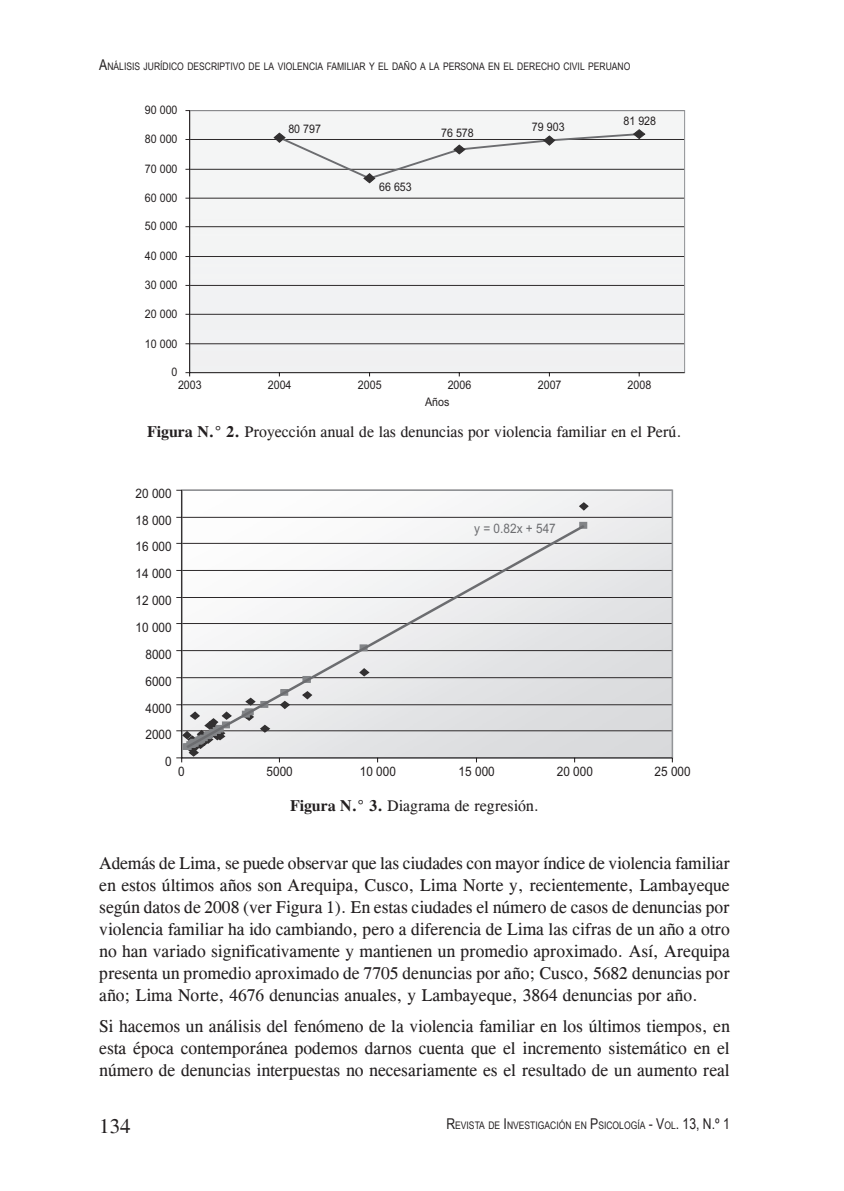
<style>
.page{position:relative;width:844px;height:1191px;background:#fff}
.page>*{position:absolute;margin:0;border:0;box-sizing:border-box;transform-origin:0 0}
.t1{font:21px "Times";color:#231f20}
.t2{font:17.5px/21.9px "CG Times";color:#231f20;text-align:justify}
.t3{font:15.75px "CG Times";color:#231f20}
.t4{font:13.12px "Arial Narrow";color:#231f20;scale:1.1 1}
.t5{font:13.12px "Arial Narrow";color:#6c6d70;scale:1.1 1}
.t6{font:11.72px "Arial Narrow";color:#231f20;scale:1.1 1}
.t7{font:10.33px "Arial Narrow";color:#231f20}
.s1{font-size:14.88px}
.s2{font-family:"Cg Times";font-weight:700}
</style>
<div class="page">
<div style="left:189px;top:111px;width:495px;height:10px;background:#f4f5f5"></div>
<div style="left:189px;top:121px;width:495px;height:10px;background:#f4f5f5"></div>
<div style="left:189px;top:131px;width:495px;height:8px;background:#f4f5f5"></div>
<div style="left:189px;top:139px;width:495px;height:8px;background:#f4f5f5"></div>
<div style="left:189px;top:147px;width:495px;height:6px;background:#f4f5f5"></div>
<div style="left:189px;top:153px;width:495px;height:5px;background:#f4f5f5"></div>
<div style="left:189px;top:158px;width:495px;height:6px;background:#f4f5f5"></div>
<hr style="left:189px;top:164px;width:495px;height:4px;background:#f4f5f5">
<div style="left:189px;top:168px;width:495px;height:5px;background:#f4f5f5"></div>
<hr style="left:189px;top:173px;width:495px;height:3px;background:#f4f5f5">
<div style="left:189px;top:176px;width:495px;height:5px;background:#f4f5f5"></div>
<hr style="left:189px;top:181px;width:495px;height:4px;background:#f4f5f5">
<hr style="left:189px;top:185px;width:495px;height:3px;background:#f4f5f5">
<hr style="left:189px;top:188px;width:495px;height:3px;background:#f4f5f5">
<div style="left:189px;top:191px;width:495px;height:5px;background:#f4f5f5"></div>
<hr style="left:189px;top:196px;width:495px;height:3px;background:#f4f5f5">
<hr style="left:189px;top:199px;width:495px;height:3px;background:#f4f5f5">
<hr style="left:189px;top:202px;width:495px;height:3px;background:#f4f5f5">
<hr style="left:189px;top:205px;width:495px;height:4px;background:#f4f5f5">
<hr style="left:189px;top:209px;width:495px;height:4px;background:#f4f5f5">
<hr style="left:189px;top:213px;width:495px;height:1px;background:#f4f5f5">
<div style="left:189px;top:214px;width:495px;height:5px;background:#f4f5f5"></div>
<hr style="left:189px;top:219px;width:495px;height:2px;background:#f3f4f4">
<hr style="left:189px;top:221px;width:495px;height:4px;background:#f4f5f5">
<hr style="left:189px;top:225px;width:495px;height:3px;background:#f4f5f5">
<hr style="left:189px;top:228px;width:495px;height:3px;background:#f3f4f4">
<hr style="left:189px;top:231px;width:495px;height:3px;background:#f3f4f4">
<hr style="left:189px;top:234px;width:495px;height:3px;background:#f4f5f5">
<hr style="left:189px;top:237px;width:495px;height:3px;background:#f3f4f4">
<hr style="left:189px;top:240px;width:495px;height:3px;background:#f3f4f4">
<hr style="left:189px;top:243px;width:495px;height:3px;background:#f3f4f4">
<hr style="left:189px;top:246px;width:495px;height:3px;background:#f3f4f4">
<div style="left:189px;top:249px;width:495px;height:5px;background:#f3f4f4"></div>
<hr style="left:189px;top:254px;width:495px;height:2px;background:#f3f4f4">
<hr style="left:189px;top:256px;width:495px;height:3px;background:#f3f4f4">
<div style="left:189px;top:259px;width:495px;height:5px;background:#f2f3f4"></div>
<hr style="left:189px;top:264px;width:495px;height:3px;background:#f3f4f4">
<hr style="left:189px;top:267px;width:495px;height:4px;background:#f2f3f4">
<hr style="left:189px;top:271px;width:495px;height:3px;background:#f2f3f4">
<div style="left:189px;top:274px;width:495px;height:5px;background:#f3f4f4"></div>
<hr style="left:189px;top:279px;width:495px;height:4px;background:#f2f3f4">
<svg style="left:189px;top:283px;width:495px;height:5px;fill:#f1f2f3"></svg>
<div style="left:189px;top:288px;width:495px;height:5px;background:#f1f2f3"></div>
<div style="left:189px;top:293px;width:495px;height:6px;background:#f1f2f3"></div>
<hr style="left:189px;top:299px;width:495px;height:4px;background:#f1f2f3">
<div style="left:189px;top:303px;width:495px;height:6px;background:#f1f2f3"></div>
<svg style="left:191px;top:309px;width:492px;height:7px;fill:#f1f2f3"></svg>
<div style="left:189px;top:316px;width:495px;height:5px;background:#f0f1f2"></div>
<div style="left:189px;top:321px;width:495px;height:9px;background:#f0f1f2"></div>
<div style="left:189px;top:330px;width:495px;height:10px;background:#f1f2f3"></div>
<div style="left:189px;top:340px;width:495px;height:11px;background:#f0f1f2"></div>
<div style="left:189px;top:351px;width:495px;height:15px;background:#f0f0f1"></div>
<div style="left:189px;top:366px;width:495px;height:7px;background:#f0f1f2"></div>
<hr style="left:189px;top:139px;width:495px;height:1px;background:#231f20">
<hr style="left:189px;top:169px;width:495px;height:1px;background:#231f20">
<hr style="left:189px;top:198px;width:495px;height:1px;background:#231f20">
<hr style="left:189px;top:226px;width:495px;height:1px;background:#231f20">
<hr style="left:189px;top:256px;width:495px;height:1px;background:#231f20">
<hr style="left:189px;top:285px;width:495px;height:1px;background:#231f20">
<hr style="left:189px;top:314px;width:495px;height:1px;background:#231f20">
<hr style="left:189px;top:343px;width:495px;height:1px;background:#231f20">
<hr style="left:189px;top:372px;width:495px;height:1px;background:#231f20">
<hr style="left:189px;top:111px;width:1px;height:262px;background:#231f20">
<svg style="left:272px;top:129px;width:374px;height:55px"></svg>
<hr style="left:182px;top:517px;width:490px;height:1px;background:#231f20">
<hr style="left:182px;top:543px;width:490px;height:1px;background:#231f20">
<hr style="left:182px;top:570px;width:490px;height:1px;background:#231f20">
<hr style="left:182px;top:597px;width:490px;height:1px;background:#231f20">
<hr style="left:182px;top:623px;width:490px;height:1px;background:#231f20">
<hr style="left:182px;top:650px;width:490px;height:1px;background:#231f20">
<hr style="left:182px;top:677px;width:490px;height:1px;background:#231f20">
<hr style="left:182px;top:704px;width:490px;height:1px;background:#231f20">
<hr style="left:182px;top:730px;width:490px;height:1px;background:#231f20">
<hr style="left:182px;top:757px;width:490px;height:1px;background:#231f20">
<hr style="left:181px;top:490px;width:1px;height:268px;background:#231f20">
<svg style="left:577px;top:501px;width:12px;height:10px"></svg>
<svg style="left:176px;top:704px;width:57px;height:58px"></svg>
<svg style="left:183px;top:522px;width:404px;height:228px"></svg>
<p class="t7" style="left:99px;top:59px;width:532px"><span class="s1">A</span>NÁLISIS JURÍDICO DESCRIPTIVO DE LA VIOLENCIA FAMILIAR Y EL DAÑO A LA PERSONA EN EL DERECHO CIVIL PERUANO</p>
<p class="t6" style="left:145px;top:102px;width:31px">90 000</p>
<p class="t6" style="left:145px;top:130px;width:31px">80 000</p>
<p class="t6" style="left:145px;top:160px;width:31px">70 000</p>
<p class="t6" style="left:145px;top:189px;width:31px">60 000</p>
<p class="t6" style="left:145px;top:218px;width:31px">50 000</p>
<p class="t6" style="left:145px;top:247px;width:31px">40 000</p>
<p class="t6" style="left:145px;top:276px;width:31px">30 000</p>
<p class="t6" style="left:145px;top:305px;width:31px">20 000</p>
<p class="t6" style="left:145px;top:335px;width:31px">10 000</p>
<p class="t6" style="left:171px;top:364px;width:7px">0</p>
<p class="t6" style="left:288px;top:121px;width:31px">80 797</p>
<p class="t6" style="left:379px;top:179px;width:31px">66 653</p>
<p class="t6" style="left:441px;top:125px;width:31px">76 578</p>
<p class="t6" style="left:532px;top:118px;width:31px">79 903</p>
<p class="t6" style="left:623px;top:112px;width:31px">81 928</p>
<p class="t6" style="left:178px;top:376px;width:23px">2003</p>
<p class="t6" style="left:268px;top:376px;width:23px">2004</p>
<p class="t6" style="left:358px;top:376px;width:23px">2005</p>
<p class="t6" style="left:447px;top:376px;width:23px">2006</p>
<p class="t6" style="left:537px;top:376px;width:23px">2007</p>
<p class="t6" style="left:627px;top:376px;width:23px">2008</p>
<p class="t6" style="left:425px;top:393px;width:24px">Años</p>
<p class="t3" style="left:147px;top:422px;width:535px"><span class="s2">Figura N.° 2.</span> Proyección anual de las denuncias por violencia familiar en el Perú.</p>
<p class="t4" style="left:135px;top:483px;width:34px">20 000</p>
<p class="t4" style="left:135px;top:511px;width:34px">18 000</p>
<p class="t4" style="left:135px;top:537px;width:34px">16 000</p>
<p class="t4" style="left:135px;top:564px;width:34px">14 000</p>
<p class="t4" style="left:135px;top:591px;width:34px">12 000</p>
<p class="t4" style="left:135px;top:617px;width:34px">10 000</p>
<p class="t4" style="left:145px;top:644px;width:25px">8000</p>
<p class="t4" style="left:145px;top:671px;width:25px">6000</p>
<p class="t4" style="left:145px;top:698px;width:25px">4000</p>
<p class="t4" style="left:145px;top:724px;width:25px">2000</p>
<p class="t5" style="left:474px;top:519px;width:76px">y = 0.82x + 547</p>
<p class="t4" style="left:165px;top:751px;width:7px">0</p>
<p class="t4" style="left:178px;top:761px;width:7px">0</p>
<p class="t4" style="left:266px;top:761px;width:25px">5000</p>
<p class="t4" style="left:359px;top:761px;width:34px">10 000</p>
<p class="t4" style="left:458px;top:761px;width:34px">15 000</p>
<p class="t4" style="left:556px;top:761px;width:34px">20 000</p>
<p class="t4" style="left:654px;top:761px;width:34px">25 000</p>
<p class="t3" style="left:290px;top:796px;width:250px"><span class="s2">Figura N.° 3.</span> Diagrama de regresión.</p>
<p class="t2" style="left:99px;top:852px;width:632px">Además de Lima, se puede observar que las ciudades con mayor índice de violencia familiar en estos últimos años son Arequipa, Cusco, Lima Norte y, recientemente, Lambayeque según datos de 2008 (ver Figura 1). En estas ciudades el número de casos de denuncias por violencia familiar ha ido cambiando, pero a diferencia de Lima las cifras de un año a otro no han variado significativamente y mantienen un promedio aproximado. Así, Arequipa presenta un promedio aproximado de 7705 denuncias por año; Cusco, 5682 denuncias por año; Lima Norte, 4676 denuncias anuales, y Lambayeque, 3864 denuncias por año.</p>
<p class="t2" style="left:99px;top:1015px;width:631px">Si hacemos un análisis del fenómeno de la violencia familiar en los últimos tiempos, en esta época contemporánea podemos darnos cuenta que el incremento sistemático en el número de denuncias interpuestas no necesariamente es el resultado de un aumento real</p>
<p class="t1" style="left:99px;top:1114px;width:33px">134</p>
<p class="t7" style="left:446px;top:1118px;width:285px"><span class="s1">R</span>EVISTA DE <span class="s1">I</span> NVESTIGACIÓN EN <span class="s1">P</span>SICOLOGÍA <span class="s1">- V</span>OL<span class="s1">. 13, N.º 1</span></p>
</div>
